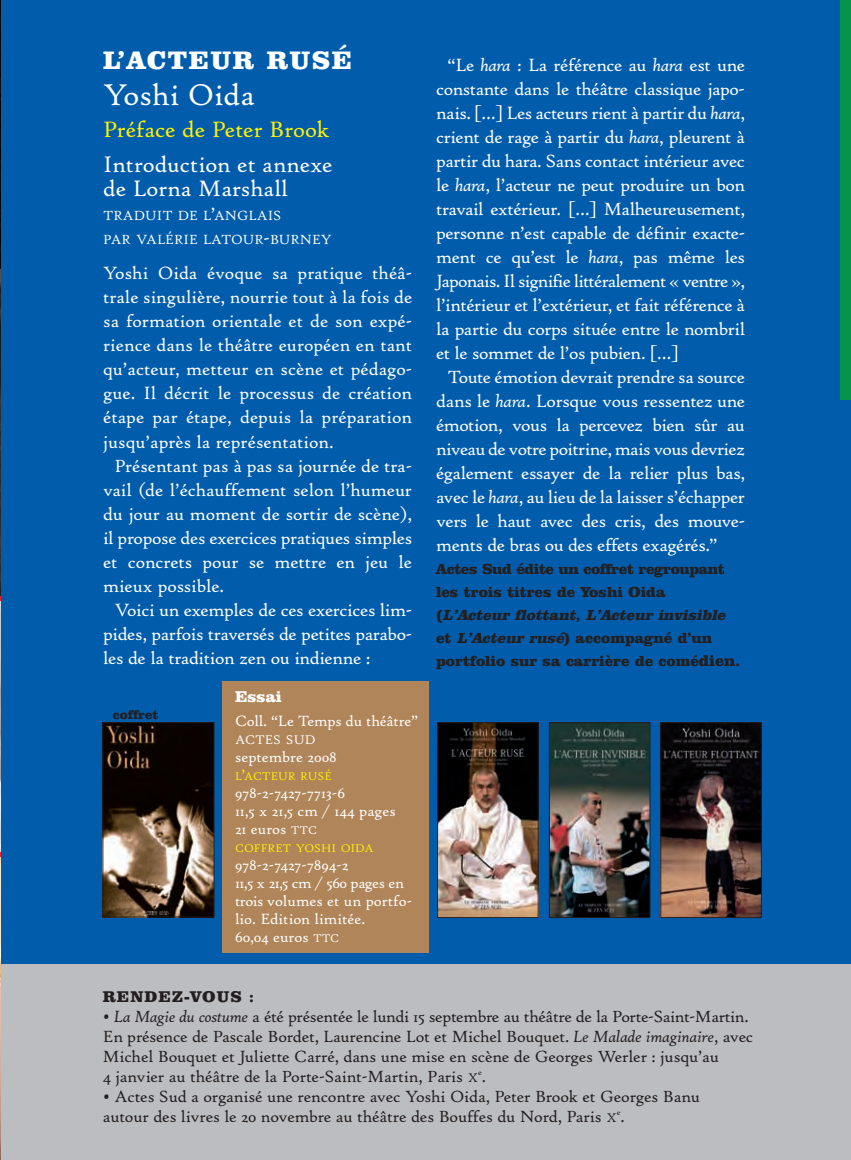
<style>
.page{position:relative;width:851px;height:1160px;background:#fff}
.page>*{position:absolute;margin:0;border:0;box-sizing:border-box;transform-origin:0 0}
.t1{font:32px "Hightower Text Roman";color:#fff}
.t2{font:900 26px "Clarendon BT";letter-spacing:.065em;color:#fff}
.t3{font:24px/24px "Hightower Text Roman";color:#fff}
.t4{font:24px "Hightower Text Roman";color:#fff101}
.t5{font:19px "Hightower Text Roman";letter-spacing:-.025em;color:#fff}
.t6{font:19px "Hightower Text Roman";color:#fff}
.t7{font:19px "Hightower Text Roman";letter-spacing:-.005em;color:#fff}
.t8{font:19px "Hightower Text Roman";letter-spacing:-.045em;color:#fff}
.t9{font:17.4px/20px "Hightower Text Roman";letter-spacing:-.01em;color:#231f20}
.t10{font:16px/18px "Hightower Text Roman";color:#fff}
.t11{font:900 16px "Clarendon BT";letter-spacing:.065em;color:#231f20}
.t12{font:900 16px "Clarendon BT";color:#fff}
.t13{font:900 15px/23px "Clarendon BT";color:#231f20}
.t14{font:14.2px/24px "Hightower Text Roman";color:#fff}
.t15{font:13.6px "Hightower Text Roman";color:#fff}
.t16{font:900 13px "Clarendon BT";color:#231f20}
.t17{font:12px "Hightower Text Roman";color:#fff101}
.t18{font:8.6px "Hightower Text Roman";color:#231f20}
.s1{font-size:19px}
.s2{font-size:16px}
.s3{font-size:12px}
.s4{font-family:"Hightower Text";font-style:italic}
.s5{font-style:italic}
.s6{font-size:13.6px}
.s7{font-size:17.4px}
</style>
<div class="page">
<img style="left:0;top:856px;width:1px;height:304px">
<img style="left:0;top:0;width:1px;height:269px">
<img style="left:0;top:269px;width:1px;height:327px">
<div style="left:1px;top:0;width:850px;height:975px;background:#015dac"></div>
<img style="left:105px;top:724px;width:107px;height:191px">
<div style="left:103px;top:722px;width:111px;height:195px;border:1px solid #231f20"></div>
<div style="left:840px;top:0;width:11px;height:399px;background:#06934a"></div>
<img style="left:439px;top:724px;width:97px;height:191px">
<div style="left:437px;top:722px;width:101px;height:195px;border:1px solid #231f20"></div>
<img style="left:551px;top:724px;width:97px;height:191px">
<div style="left:549px;top:722px;width:101px;height:195px;border:1px solid #231f20"></div>
<img style="left:663px;top:724px;width:97px;height:191px">
<div style="left:661px;top:722px;width:101px;height:195px;border:1px solid #231f20"></div>
<div style="left:1px;top:964px;width:850px;height:196px;background:#bcbdc0"></div>
<div style="left:223px;top:682px;width:206px;height:270px;background:#b08559"></div>
<hr style="left:0;top:599px;width:1px;height:256px;background:#015dac">
<h2 class="t2" style="left:103px;top:51px;width:250px">L’ACTEUR RUSÉ</h2>
<h1 class="t1" style="left:103px;top:75px;width:153px">Yoshi Oida</h1>
<p class="t4" style="left:103px;top:114px;width:228px">Préface de Peter Brook</p>
<p class="t3" style="left:103px;top:152px;width:231px">Introduction et annexe de Lorna Marshall</p>
<p class="t14" style="left:103px;top:203px;width:230px">TRADUIT DE L<span class="s1">’</span>ANGLAIS<br>PAR VALÉRIE LATOUR<span class="s1">-</span>BURNEY</p>
<p class="t6" style="left:103px;top:262px;width:311px">Yoshi Oida évoque sa pratique théâ-</p>
<p class="t6" style="left:103px;top:286px;width:311px">trale singulière, nourrie tout à la fois de</p>
<p class="t6" style="left:103px;top:310px;width:311px">sa formation orientale et de son expé-</p>
<p class="t6" style="left:103px;top:334px;width:311px">rience dans le théâtre européen en tant</p>
<p class="t6" style="left:103px;top:358px;width:311px">qu’acteur, metteur en scène et pédago-</p>
<p class="t6" style="left:103px;top:382px;width:311px">gue. Il décrit le processus de création</p>
<p class="t6" style="left:103px;top:406px;width:311px">étape par étape, depuis la préparation</p>
<p class="t6" style="left:103px;top:430px;width:232px">jusqu’après la représentation.</p>
<p class="t7" style="left:114px;top:454px;width:299px">Présentant pas à pas sa journée de tra-</p>
<p class="t7" style="left:103px;top:478px;width:310px">vail (de l’échauffement selon l’humeur</p>
<p class="t7" style="left:103px;top:502px;width:310px">du jour au moment de sortir de scène),</p>
<p class="t5" style="left:103px;top:526px;width:311px">il propose des exercices pratiques simples</p>
<p class="t7" style="left:103px;top:550px;width:310px">et concrets pour se mettre en jeu le</p>
<p class="t7" style="left:103px;top:574px;width:123px">mieux possible.</p>
<p class="t5" style="left:114px;top:598px;width:299px">Voici un exemples de ces exercices lim-</p>
<p class="t5" style="left:103px;top:622px;width:311px">pides, parfois traversés de petites parabo-</p>
<p class="t5" style="left:103px;top:646px;width:269px">les de la tradition zen ou indienne :</p>
<p class="t16" style="left:113px;top:710px;width:47px">coffret</p>
<p class="t12" style="left:235px;top:691px;width:48px">Essai</p>
<p class="t10" style="left:235px;top:711px;width:185px">Coll. “Le Temps du théâtre”</p>
<p class="t15" style="left:235px;top:731px;width:82px">ACTES SUD</p>
<p class="t10" style="left:235px;top:747px;width:103px">septembre 2008</p>
<p class="t17" style="left:235px;top:769px;width:98px">L<span class="s2">’</span>ACTEUR RUSÉ</p>
<p class="t10" style="left:235px;top:783px;width:162px">978-2-7427-7713-6<br>11,5 x 21,5 cm / 144 pages<br>21 euros <span class="s3">TTC</span></p>
<p class="t17" style="left:235px;top:841px;width:140px">COFFRET YOSHI OIDA</p>
<p class="t10" style="left:235px;top:855px;width:178px">978-2-7427-7894-2<br>11,5 x 21,5 cm / 560 pages en trois volumes et un portfo&shy;lio. Edition limitée.<br>60,04 euros <span class="s3">TTC</span></p>
<p class="t5" style="left:447px;top:53px;width:299px">“Le <span class="s4">hara</span> : La référence au <span class="s4">hara</span> est une</p>
<p class="t5" style="left:436px;top:78px;width:310px">constante dans le théâtre classique japo-</p>
<p class="t5" style="left:436px;top:102px;width:310px">nais. […] Les acteurs rient à partir du <span class="s4">hara</span>,</p>
<p class="t5" style="left:436px;top:126px;width:310px">crient de rage à partir du <span class="s4">hara</span>, pleurent à</p>
<p class="t5" style="left:436px;top:150px;width:310px">partir du hara. Sans contact intérieur avec</p>
<p class="t5" style="left:436px;top:174px;width:310px">le <span class="s4">hara</span>, l’acteur ne peut produire un bon</p>
<p class="t5" style="left:436px;top:198px;width:310px">travail extérieur. […] Malheureusement,</p>
<p class="t5" style="left:436px;top:222px;width:310px">personne n’est capable de définir exacte-</p>
<p class="t5" style="left:436px;top:246px;width:310px">ment ce qu’est le <span class="s4">hara</span>, pas même les</p>
<p class="t8" style="left:436px;top:270px;width:310px">Japonais. Il signifie littéralement « ventre »,</p>
<p class="t5" style="left:436px;top:294px;width:310px">l’intérieur et l’extérieur, et fait référence à</p>
<p class="t5" style="left:436px;top:318px;width:310px">la partie du corps située entre le nombril</p>
<p class="t5" style="left:436px;top:342px;width:244px">et le sommet de l’os pubien. […]</p>
<p class="t5" style="left:447px;top:366px;width:299px">Toute émotion devrait prendre sa source</p>
<p class="t5" style="left:436px;top:390px;width:310px">dans le <span class="s4">hara</span>. Lorsque vous ressentez une</p>
<p class="t5" style="left:436px;top:414px;width:310px">émotion, vous la percevez bien sûr au</p>
<p class="t5" style="left:436px;top:438px;width:310px">niveau de votre poitrine, mais vous devriez</p>
<p class="t5" style="left:436px;top:462px;width:310px">également essayer de la relier plus bas,</p>
<p class="t5" style="left:436px;top:486px;width:310px">avec le <span class="s4">hara</span>, au lieu de la laisser s’échapper</p>
<p class="t5" style="left:436px;top:510px;width:310px">vers le haut avec des cris, des mouve-</p>
<p class="t5" style="left:436px;top:534px;width:283px">ments de bras ou des effets exagérés.”</p>
<p class="t13" style="left:436px;top:559px;width:306px">Actes Sud édite un coffret regroupant les trois titres de Yoshi Oida<br>( <span class="s5">L’Acteur flottant</span>, <span class="s5">L’Acteur invisible </span>et <span class="s5">L’Acteur rusé</span>) accompagné d’un portfolio sur sa carrière de comé<span class="s2">dien.</span></p>
<p class="t11" style="left:103px;top:990px;width:153px">RENDEZ-VOUS :</p>
<p class="t9" style="left:103px;top:1005px;width:652px"><span class="s4">• La Magie du costume</span> a été présentée le lundi 15 septembre au théâtre de la Porte-Saint-Martin.<br>En présence de Pascale Bordet, Laurencine Lot et Michel Bouquet. <span class="s4">Le Malade imaginaire</span>, avec Michel Bouquet et Juliette Carré, dans une mise en scène de Georges Werler : jusqu’au<br>4 janvier au théâtre de la Porte-Saint-Martin, Paris <span class="s6">X</span></p>
<p class="t18" style="left:478px;top:1067px;width:9px">e<span class="s7">.</span></p>
<p class="t9" style="left:103px;top:1085px;width:599px">• Actes Sud a organisé une rencontre avec Yoshi Oida, Peter Brook et Georges Banu autour des livres le 20 novembre au théâtre des Bouffes du Nord, Paris <span class="s6">X</span></p>
<p class="t18" style="left:617px;top:1107px;width:9px">e<span class="s7">.</span></p>
</div>
